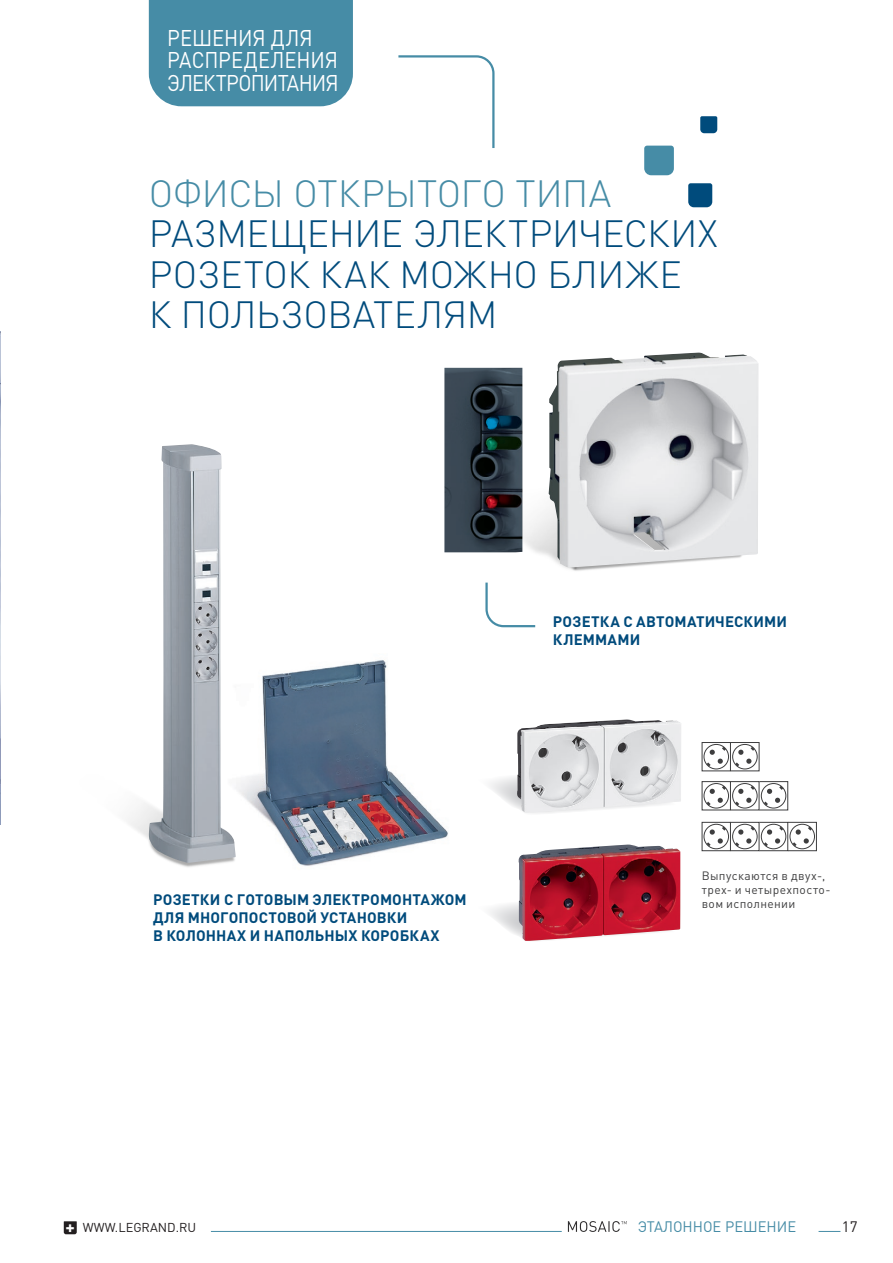
<style>
.page{position:relative;width:893px;height:1263px;background:#fff}
.page>*{position:absolute;margin:0;border:0;box-sizing:border-box;transform-origin:0 0}
.t1{font:300 37.5px/40.5px "DIN Pro";letter-spacing:-.01em;color:#004b7c}
.t2{font:300 37.5px "DIN Pro";letter-spacing:-.005em;color:#468ca6}
.t3{font:22.5px/22.5px "DIN Pro";letter-spacing:-.01em;color:#fff;scale:.9 1}
.t4{font:700 15px/18px "DIN Pro";letter-spacing:.005em;color:#004b7c}
.t5{font:15px "DIN Pro";color:#468ca6}
.t6{font:15px "DIN Pro";color:#231f20}
.t7{font:12.75px "DIN Pro";color:#231f20}
.t8{font:12px/14.4px "DIN Pro";letter-spacing:.03em;color:#3e3e3f}
.s1{font-weight:700;font-size:17.25px;color:#fff}
</style>
<div class="page">
<img style="left:0;top:332px;width:1px;height:493px">
<svg style="left:64px;top:1221px;width:13px;height:13px"></svg>
<svg style="left:568px;top:1221px;width:59px;height:11px"></svg>
<svg style="left:819px;top:1231px;width:21px;height:1px"></svg>
<hr style="left:211px;top:1231px;width:351px;height:1px;background:#468ca6">
<img style="left:255px;top:660px;width:193px;height:206px">
<div style="left:149px;top:0;width:204px;height:106px;background:#468ca6"></div>
<svg style="left:398px;top:55px;width:97px;height:93px"></svg>
<svg style="left:644px;top:146px;width:30px;height:29px"></svg>
<svg style="left:688px;top:183px;width:24px;height:24px"></svg>
<svg style="left:700px;top:116px;width:17px;height:17px"></svg>
<svg style="left:485px;top:589px;width:51px;height:39px"></svg>
<img style="left:457px;top:411px;width:152px;height:178px">
<img style="left:549px;top:353px;width:209px;height:215px">
<img style="left:128px;top:776px;width:127px;height:91px">
<img style="left:149px;top:444px;width:87px;height:419px">
<img style="left:444px;top:368px;width:78px;height:184px">
<svg style="left:490px;top:777px;width:27px;height:31px"></svg>
<img style="left:517px;top:719px;width:164px;height:94px">
<div style="left:702px;top:742px;width:29px;height:29px;border:1px solid #3e3e3f"></div>
<div style="left:704px;top:744px;width:25px;height:25px;border:1px solid #3e3e3f;border-radius:50%"></div>
<svg style="left:706px;top:747px;width:20px;height:19px"></svg>
<div style="left:732px;top:744px;width:25px;height:25px;border:1px solid #3e3e3f;border-radius:50%"></div>
<svg style="left:735px;top:747px;width:20px;height:19px"></svg>
<div style="left:730px;top:742px;width:29px;height:29px;border:1px solid #3e3e3f"></div>
<div style="left:702px;top:781px;width:29px;height:29px;border:1px solid #3e3e3f"></div>
<div style="left:704px;top:783px;width:25px;height:25px;border:1px solid #3e3e3f;border-radius:50%"></div>
<svg style="left:706px;top:786px;width:20px;height:20px"></svg>
<div style="left:732px;top:783px;width:25px;height:25px;border:1px solid #3e3e3f;border-radius:50%"></div>
<svg style="left:735px;top:786px;width:20px;height:20px"></svg>
<div style="left:730px;top:781px;width:29px;height:29px;border:1px solid #3e3e3f"></div>
<div style="left:761px;top:783px;width:25px;height:25px;border:1px solid #3e3e3f;border-radius:50%"></div>
<svg style="left:764px;top:786px;width:19px;height:20px"></svg>
<div style="left:759px;top:781px;width:29px;height:29px;border:1px solid #3e3e3f"></div>
<div style="left:702px;top:822px;width:29px;height:29px;border:1px solid #3e3e3f"></div>
<div style="left:704px;top:824px;width:25px;height:25px;border:1px solid #3e3e3f;border-radius:50%"></div>
<svg style="left:706px;top:826px;width:20px;height:20px"></svg>
<div style="left:732px;top:824px;width:25px;height:25px;border:1px solid #3e3e3f;border-radius:50%"></div>
<svg style="left:735px;top:826px;width:20px;height:20px"></svg>
<div style="left:730px;top:822px;width:29px;height:29px;border:1px solid #3e3e3f"></div>
<div style="left:761px;top:824px;width:25px;height:25px;border:1px solid #3e3e3f;border-radius:50%"></div>
<svg style="left:764px;top:826px;width:19px;height:20px"></svg>
<div style="left:759px;top:822px;width:29px;height:29px;border:1px solid #3e3e3f"></div>
<div style="left:790px;top:824px;width:25px;height:25px;border:1px solid #3e3e3f;border-radius:50%"></div>
<svg style="left:792px;top:826px;width:20px;height:20px"></svg>
<div style="left:788px;top:822px;width:29px;height:29px;border:1px solid #3e3e3f"></div>
<svg style="left:490px;top:896px;width:191px;height:39px"></svg>
<img style="left:518px;top:844px;width:162px;height:97px">
<h2 class="t3" style="left:167px;top:26px;width:192px">РЕШЕНИЯ ДЛЯ<br>РАСПРЕДЕЛЕНИЯ<br>ЭЛЕКТРОПИТАНИЯ</h2>
<h1 class="t2" style="left:149px;top:170px;width:464px">ОФИСЫ ОТКРЫТОГО ТИПА</h1>
<h1 class="t1" style="left:149px;top:213px;width:570px">РАЗМЕЩЕНИЕ ЭЛЕКТРИЧЕСКИХ<br>РОЗЕТОК КАК МОЖНО БЛИЖЕ<br>К ПОЛЬЗОВАТЕЛЯМ</h1>
<p class="t4" style="left:553px;top:612px;width:236px">РОЗЕТКА С АВТОМАТИЧЕСКИМИ<br>КЛЕММАМИ</p>
<p class="t4" style="left:153px;top:890px;width:315px">РОЗЕТКИ С ГОТОВЫМ ЭЛЕКТРОМОНТАЖОМ<br>ДЛЯ МНОГОПОСТОВОЙ УСТАНОВКИ<br>В КОЛОННАХ И НАПОЛЬНЫХ КОРОБКАХ</p>
<p class="t8" style="left:702px;top:868px;width:130px">Выпускаются в двух-, трех- и четырехпосто&shy;вом исполнении</p>
<p class="t7" style="left:66px;top:1220px;width:132px"><span class="s1">+</span> WWW.LEGRAND.RU</p>
<p class="t5" style="left:638px;top:1217px;width:160px">ЭТАЛОННОЕ РЕШЕНИЕ</p>
<p class="t6" style="left:842px;top:1217px;width:17px">17</p>
</div>
